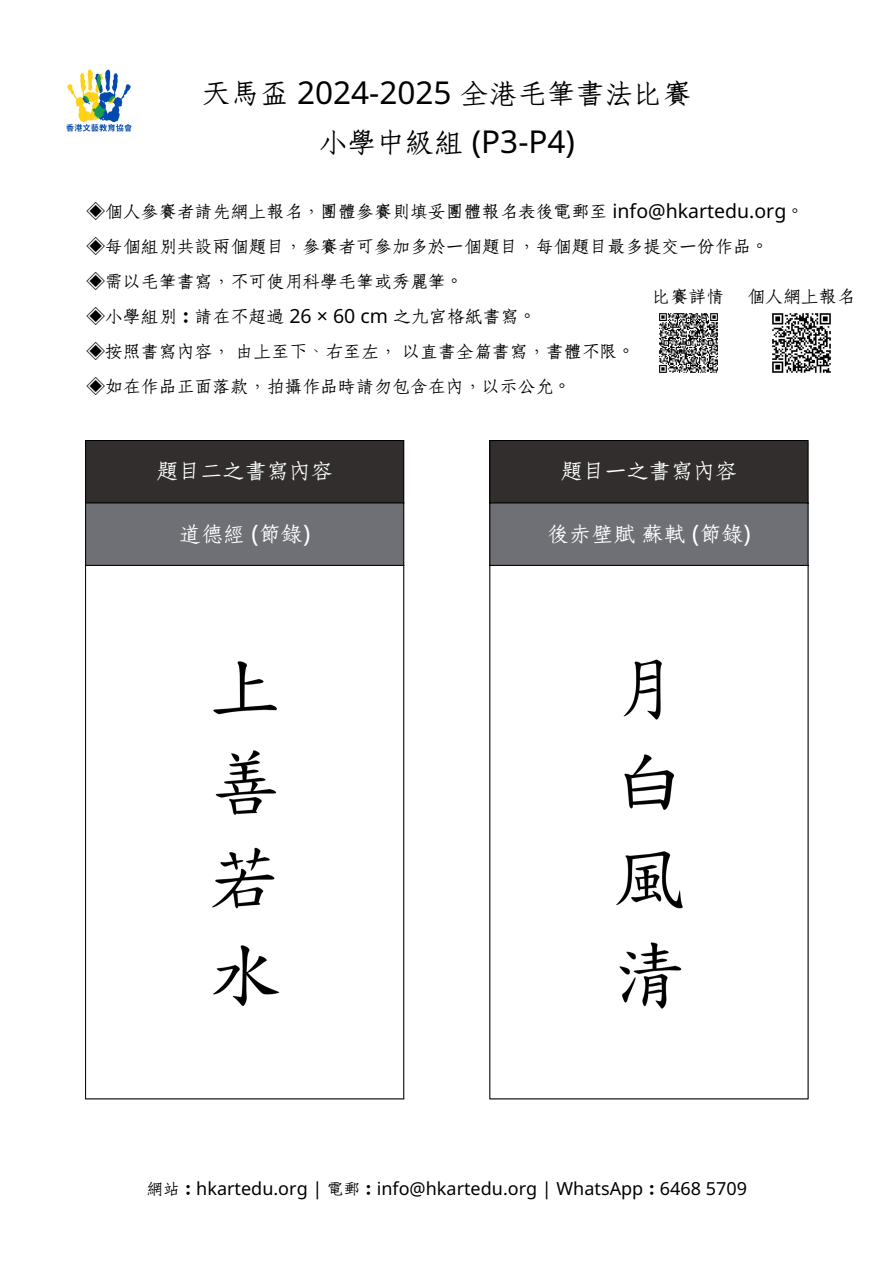
<style>
.page{position:relative;width:894px;height:1264px;background:#fff}
.page>*{position:absolute;margin:0;border:0;box-sizing:border-box;transform-origin:0 0}
.t1{font:31.5px/49.5px "cw Te X Fang Song";color:#000;text-align:center}
.t2{font:24px "cw Te X Fang Song";color:#fff}
.t3{font:19.5px "cw Te X Fang Song";color:#000}
.t4{font:18px "Noto Sans";color:#000}
.s1{font-family:"Noto Sans"}
.s2{font-family:"cw Te X Fang Song"}
</style>
<div class="page">
<img style="left:66px;top:69px;width:66px;height:63px">
<div style="left:489px;top:440px;width:319px;height:63px;background:#312e2d"></div>
<div style="left:489px;top:502px;width:319px;height:63px;background:#6e7075"></div>
<hr style="left:489px;top:441px;width:1px;height:657px;background:#000">
<hr style="left:807px;top:441px;width:1px;height:657px;background:#000">
<hr style="left:489px;top:440px;width:319px;height:1px;background:#000">
<hr style="left:489px;top:502px;width:319px;height:1px;background:#000">
<hr style="left:489px;top:565px;width:319px;height:1px;background:#000">
<hr style="left:489px;top:1098px;width:319px;height:1px;background:#000">
<div style="left:85px;top:440px;width:319px;height:63px;background:#312e2d"></div>
<div style="left:85px;top:502px;width:319px;height:63px;background:#6e7075"></div>
<hr style="left:85px;top:441px;width:1px;height:657px;background:#000">
<hr style="left:403px;top:441px;width:1px;height:657px;background:#000">
<hr style="left:85px;top:440px;width:319px;height:1px;background:#000">
<hr style="left:85px;top:502px;width:319px;height:1px;background:#000">
<hr style="left:85px;top:565px;width:319px;height:1px;background:#000">
<hr style="left:85px;top:1098px;width:319px;height:1px;background:#000">
<img style="left:659px;top:313px;width:59px;height:60px">
<img style="left:772px;top:313px;width:59px;height:60px">
<img style="left:623px;top:659px;width:39px;height:61px">
<img style="left:624px;top:754px;width:51px;height:56px">
<img style="left:616px;top:851px;width:67px;height:58px">
<img style="left:619px;top:942px;width:62px;height:66px">
<img style="left:213px;top:661px;width:64px;height:54px">
<img style="left:215px;top:750px;width:62px;height:64px">
<img style="left:213px;top:945px;width:66px;height:61px">
<img style="left:212px;top:847px;width:63px;height:62px">
<p class="t1" style="left:202px;top:69px;width:491px">天馬盃 <span class="s1">2024-2025</span> 全港毛筆書法比賽小學中級組 <span class="s1">(P3-P4)</span></p>
<p class="t3" style="left:87px;top:202px;width:718px">◈個人參賽者請先網上報名，團體參賽則填妥團體報名表後電郵至 <span class="s1">info@hkartedu.org</span>。</p>
<p class="t3" style="left:87px;top:237px;width:683px">◈每個組別共設兩個題目，參賽者可參加多於一個題目，每個題目最多提交一份作品。</p>
<p class="t3" style="left:87px;top:272px;width:378px">◈需以毛筆書寫，不可使用科學毛筆或秀麗筆。</p>
<p class="t3" style="left:87px;top:307px;width:451px">◈小學組別︰請在不超過 <span class="s1">26 × 60 cm</span> 之九宮格紙書寫。</p>
<p class="t3" style="left:87px;top:342px;width:550px">◈按照書寫內容，由上至下、右至左，以直書全篇書寫，書體不限。</p>
<p class="t3" style="left:87px;top:377px;width:486px">◈如在作品正面落款，拍攝作品時請勿包含在內，以示公允。</p>
<p class="t3" style="left:652px;top:287px;width:73px">比賽詳情</p>
<p class="t3" style="left:746px;top:287px;width:109px">個人網上報名</p>
<p class="t2" style="left:156px;top:460px;width:178px">題目二之書寫內容</p>
<p class="t2" style="left:179px;top:522px;width:133px">道德經 <span class="s1">(</span>節錄<span class="s1">)</span></p>
<h1 class="t2" style="left:560px;top:460px;width:178px">題目一之書寫內容</h1>
<p class="t2" style="left:547px;top:522px;width:205px">後赤壁賦蘇軾 <span class="s1">(</span>節錄<span class="s1">)</span></p>
<p class="t4" style="left:146px;top:1175px;width:601px"><span class="s2">網站︰</span>hkartedu.org | <span class="s2">電郵︰</span>info@hkartedu.org | WhatsApp<span class="s2">︰</span>6468 5709</p>
</div>
